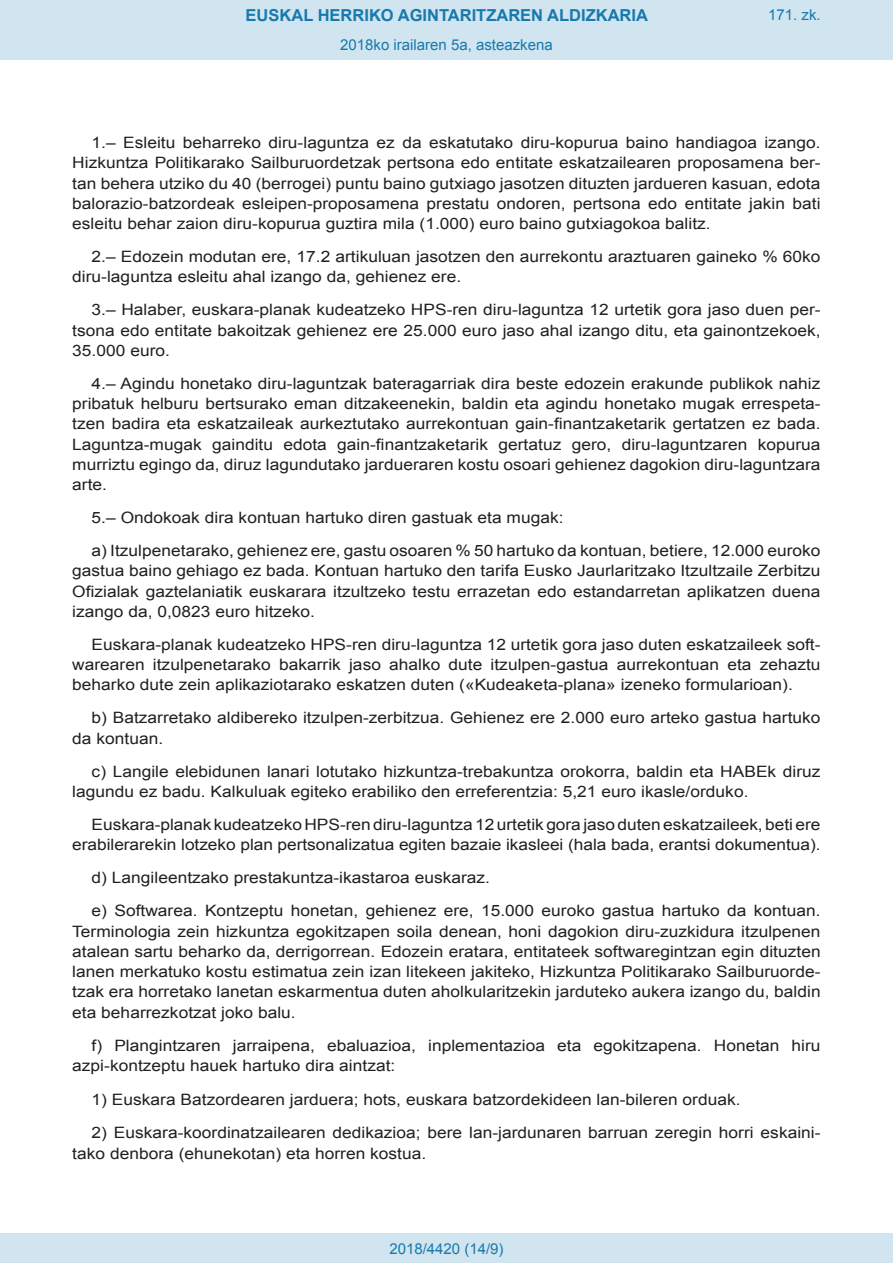
<style>
.page{position:relative;width:893px;height:1263px;background:#fff}
.page>*{position:absolute;margin:0;border:0;box-sizing:border-box;transform-origin:0 0}
.t1{font:700 16.5px "Arial";color:#1879ad}
.BOPVDetalle{font:15.6px/20.2px "Arial";color:#231f20;text-align:justify;scale:1.11 1}
.Paginacion_Centro{font:15px "Arial";color:#1879ad}
</style>
<div class="page">
<div style="left:0;top:0;width:893px;height:60px;background:#d0e5f0"></div>
<div style="left:0;top:1233px;width:893px;height:30px;background:#d0e5f0"></div>
<p class="t1" style="left:246px;top:4px;width:404px">EUSKAL HERRIKO AGINTARITZAREN ALDIZKARIA</p>
<p class="Paginacion_Centro" style="left:340px;top:35px;width:214px">2018ko irailaren 5a, asteazkena</p>
<p class="Paginacion_Centro" style="left:768px;top:5px;width:54px">171. zk.</p>
<p class="BOPVDetalle" style="left:72px;top:133px;width:676px;text-indent:19px">1.– Esleitu beharreko diru-laguntza ez da eskatutako diru-kopurua baino handiagoa izango.<br>Hizkuntza Politikarako Sailburuordetzak pertsona edo entitate eskatzailearen proposamena ber&shy;tan behera utziko du 40 (berrogei) puntu baino gutxiago jasotzen dituzten jardueren kasuan, edota balorazio-batzordeak esleipen-proposamena prestatu ondoren, pertsona edo entitate jakin bati esleitu behar zaion diru-kopurua guztira mila (1.000) euro baino gutxiagokoa balitz.</p>
<p class="BOPVDetalle" style="left:72px;top:247px;width:676px;text-indent:19px">2.– Edozein modutan ere, 17.2 artikuluan jasotzen den aurrekontu araztuaren gaineko % 60ko diru-laguntza esleitu ahal izango da, gehienez ere.</p>
<p class="BOPVDetalle" style="left:72px;top:300px;width:676px;text-indent:19px">3.– Halaber, euskara-planak kudeatzeko HPS-ren diru-laguntza 12 urtetik gora jaso duen per&shy;tsona edo entitate bakoitzak gehienez ere 25.000 euro jaso ahal izango ditu, eta gainontzekoek, 35.000 euro.</p>
<p class="BOPVDetalle" style="left:72px;top:373px;width:676px;text-indent:19px">4.– Agindu honetako diru-laguntzak bateragarriak dira beste edozein erakunde publikok nahiz pribatuk helburu bertsurako eman ditzakeenekin, baldin eta agindu honetako mugak errespeta&shy;tzen badira eta eskatzaileak aurkeztutako aurrekontuan gain-finantzaketarik gertatzen ez bada.<br>Laguntza-mugak gainditu edota gain-finantzaketarik gertatuz gero, diru-laguntzaren kopurua murriztu egingo da, diruz lagundutako jardueraren kostu osoari gehienez dagokion diru-laguntzara arte.</p>
<p class="BOPVDetalle" style="left:92px;top:508px;width:427px">5.– Ondokoak dira kontuan hartuko diren gastuak eta mugak:</p>
<p class="BOPVDetalle" style="left:72px;top:541px;width:676px;text-indent:19px">a) Itzulpenetarako, gehienez ere, gastu osoaren % 50 hartuko da kontuan, betiere, 12.000 euroko gastua baino gehiago ez bada. Kontuan hartuko den tarifa Eusko Jaurlaritzako Itzultzaile Zerbitzu Ofizialak gaztelaniatik euskarara itzultzeko testu errazetan edo estandarretan aplikatzen duena izango da, 0,0823 euro hitzeko.</p>
<p class="BOPVDetalle" style="left:72px;top:634px;width:676px;text-indent:19px">Euskara-planak kudeatzeko HPS-ren diru-laguntza 12 urtetik gora jaso duten eskatzaileek soft&shy;warearen itzulpenetarako bakarrik jaso ahalko dute itzulpen-gastua aurrekontuan eta zehaztu beharko dute zein aplikaziotarako eskatzen duten («Kudeaketa-plana» izeneko formularioan).</p>
<p class="BOPVDetalle" style="left:72px;top:708px;width:676px;text-indent:19px">b) Batzarretako aldibereko itzulpen-zerbitzua. Gehienez ere 2.000 euro arteko gastua hartuko da kontuan.</p>
<p class="BOPVDetalle" style="left:72px;top:761px;width:676px;text-indent:19px">c) Langile elebidunen lanari lotutako hizkuntza-trebakuntza orokorra, baldin eta HABEk diruz lagundu ez badu. Kalkuluak egiteko erabiliko den erreferentzia: 5,21 euro ikasle/orduko.</p>
<p class="BOPVDetalle" style="left:72px;top:814px;width:676px;text-align:right">Euskara-planak kudeatzeko HPS-ren diru-laguntza 12 urtetik gora jaso duten eskatzaileek, beti ere erabilerarekin lotzeko plan pertsonalizatua egiten bazaie ikasleei (hala bada, erantsi dokumentua).</p>
<p class="BOPVDetalle" style="left:92px;top:868px;width:360px">d) Langileentzako prestakuntza-ikastaroa euskaraz.</p>
<p class="BOPVDetalle" style="left:72px;top:901px;width:676px;text-indent:19px">e) Softwarea. Kontzeptu honetan, gehienez ere, 15.000 euroko gastua hartuko da kontuan.<br>Terminologia zein hizkuntza egokitzapen soila denean, honi dagokion diru-zuzkidura itzulpenen atalean sartu beharko da, derrigorrean. Edozein eratara, entitateek softwaregintzan egin dituzten lanen merkatuko kostu estimatua zein izan litekeen jakiteko, Hizkuntza Politikarako Sailburuorde&shy;tzak era horretako lanetan eskarmentua duten aholkularitzekin jarduteko aukera izango du, baldin eta beharrezkotzat joko balu.</p>
<p class="BOPVDetalle" style="left:72px;top:1035px;width:676px;text-indent:19px">f) Plangintzaren jarraipena, ebaluazioa, inplementazioa eta egokitzapena. Honetan hiru azpi-kontzeptu hauek hartuko dira aintzat:</p>
<p class="BOPVDetalle" style="left:92px;top:1089px;width:586px">1) Euskara Batzordearen jarduera; hots, euskara batzordekideen lan-bileren orduak.</p>
<p class="BOPVDetalle" style="left:72px;top:1122px;width:676px;line-height:21px;text-indent:19px">2) Euskara-koordinatzailearen dedikazioa; bere lan-jardunaren barruan zeregin horri eskaini&shy;tako denbora (ehunekotan) eta horren kostua.</p>
<p class="Paginacion_Centro" style="left:389px;top:1238px;width:116px">2018/4420 (14/9)</p>
</div>
